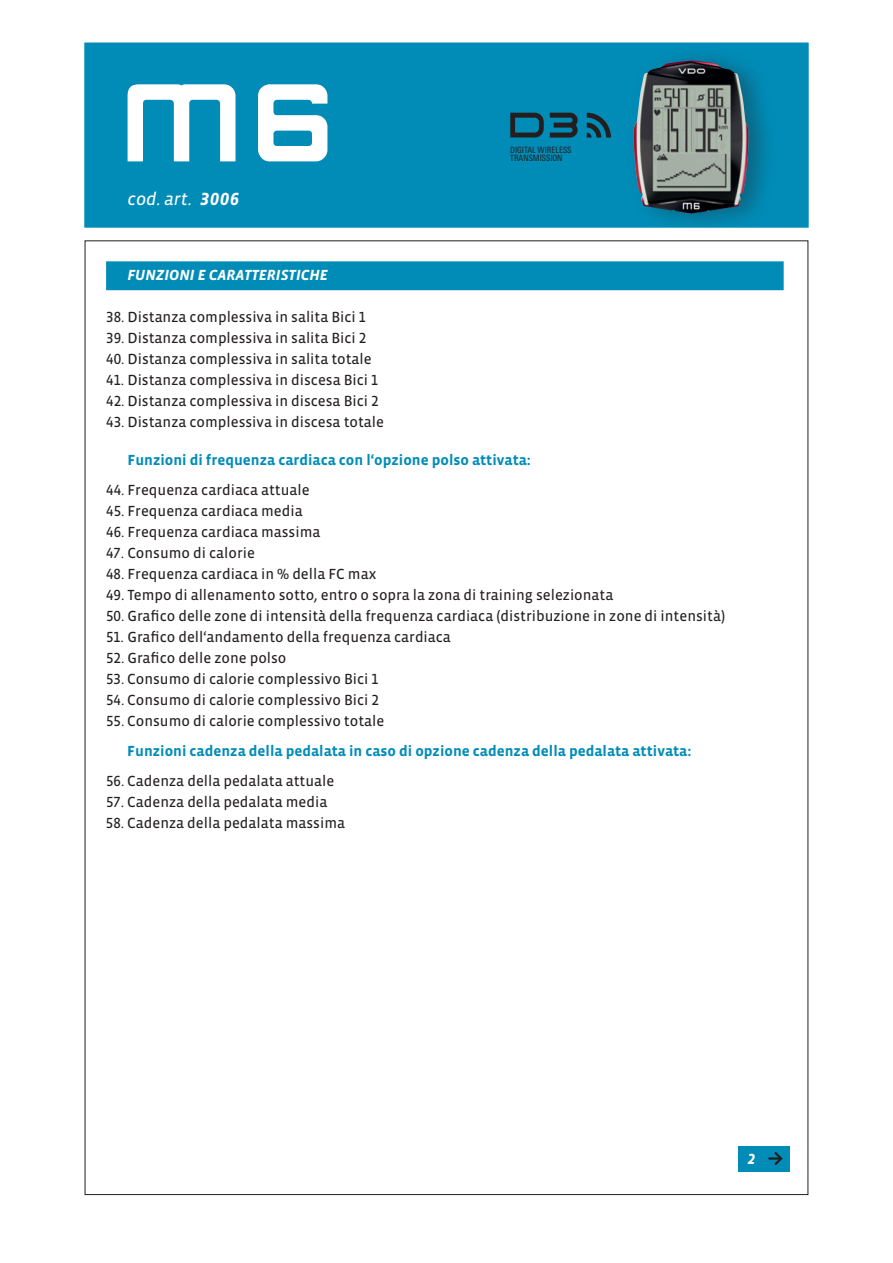
<style>
.page{position:relative;width:893px;height:1263px;background:#fff}
.page>*{position:absolute;margin:0;border:0;box-sizing:border-box;transform-origin:0 0}
.t1{font:italic 18px "Vista Sans OT";color:#fff}
.t2{font:15px "Vista Sans OT";color:#231f20}
.t3{font:700 15px "Vista Sans OT";color:#008cb7}
.t4{font:italic 700 15px "Vista Sans OT";color:#fff}
.t5{font:condensed 8.7px/8.7px "LT Univers";color:#231f20}
.s1{font-weight:700}
</style>
<div class="page">
<div style="left:106px;top:261px;width:678px;height:29px;background:#008cb7;border:2px solid #008cb7"></div>
<div style="left:84px;top:43px;width:725px;height:185px;background:#008cb7;border:2px solid #008cb7"></div>
<div style="left:738px;top:1146px;width:51px;height:25px;background:#008cb7"></div>
<svg style="left:769px;top:1152px;width:14px;height:13px"></svg>
<svg style="left:510px;top:113px;width:34px;height:25px"></svg>
<svg style="left:550px;top:113px;width:28px;height:25px"></svg>
<svg style="left:587px;top:113px;width:24px;height:25px"></svg>
<svg style="left:128px;top:84px;width:107px;height:77px"></svg>
<svg style="left:258px;top:84px;width:69px;height:77px"></svg>
<div style="left:626px;top:45px;width:151px;height:189px;background:#231f20;opacity:.35"></div>
<img style="left:634px;top:61px;width:114px;height:153px">
<p class="t1" style="left:128px;top:189px;width:113px">cod. art. <span class="s1">3006</span></p>
<p class="t5" style="left:510px;top:145px;width:63px">digital WI RELESS<br>TRANSMISSION</p>
<p class="t4" style="left:128px;top:268px;width:202px">FUNZIONI E CARATTERISTICHE</p>
<p class="t2" style="left:106px;top:310px;width:261px">38. Distanza complessiva in salita Bici 1</p>
<p class="t2" style="left:106px;top:331px;width:262px">39. Distanza complessiva in salita Bici 2</p>
<p class="t2" style="left:106px;top:352px;width:267px">40. Distanza complessiva in salita totale</p>
<p class="t2" style="left:106px;top:373px;width:273px">41. Distanza complessiva in discesa Bici 1</p>
<p class="t2" style="left:106px;top:394px;width:274px">42. Distanza complessiva in discesa Bici 2</p>
<p class="t2" style="left:106px;top:415px;width:279px">43. Distanza complessiva in discesa totale</p>
<p class="t3" style="left:127px;top:452px;width:405px">Funzioni di frequenza cardiaca con l‘opzione polso attivata:</p>
<p class="t2" style="left:106px;top:482px;width:205px">44. Frequenza cardiaca attuale</p>
<p class="t2" style="left:106px;top:503px;width:198px">45. Frequenza cardiaca media</p>
<p class="t2" style="left:106px;top:524px;width:216px">46. Frequenza cardiaca massima</p>
<p class="t2" style="left:106px;top:545px;width:150px">47. Consumo di calorie</p>
<p class="t2" style="left:106px;top:566px;width:272px">48. Frequenza cardiaca in % della FC max</p>
<p class="t2" style="left:106px;top:587px;width:509px">49. Tempo di allenamento sotto, entro o sopra la zona di training selezionata</p>
<p class="t2" style="left:106px;top:608px;width:620px">50. Grafico delle zone di intensità della frequenza cardiaca (distribuzione in zone di intensità)</p>
<p class="t2" style="left:106px;top:629px;width:346px">51. Grafico dell‘andamento della frequenza cardiaca</p>
<p class="t2" style="left:106px;top:650px;width:182px">52. Grafico delle zone polso</p>
<p class="t2" style="left:106px;top:671px;width:274px">53. Consumo di calorie complessivo Bici 1</p>
<p class="t2" style="left:106px;top:692px;width:274px">54. Consumo di calorie complessivo Bici 2</p>
<p class="t2" style="left:106px;top:713px;width:280px">55. Consumo di calorie complessivo totale</p>
<p class="t3" style="left:127px;top:743px;width:566px">Funzioni cadenza della pedalata in caso di opzione cadenza della pedalata attivata:</p>
<p class="t2" style="left:106px;top:773px;width:230px">56. Cadenza della pedalata attuale</p>
<p class="t2" style="left:106px;top:794px;width:223px">57. Cadenza della pedalata media</p>
<p class="t2" style="left:106px;top:815px;width:241px">58. Cadenza della pedalata massima</p>
<p class="t4" style="left:748px;top:1151px;width:9px">2</p>
</div>
